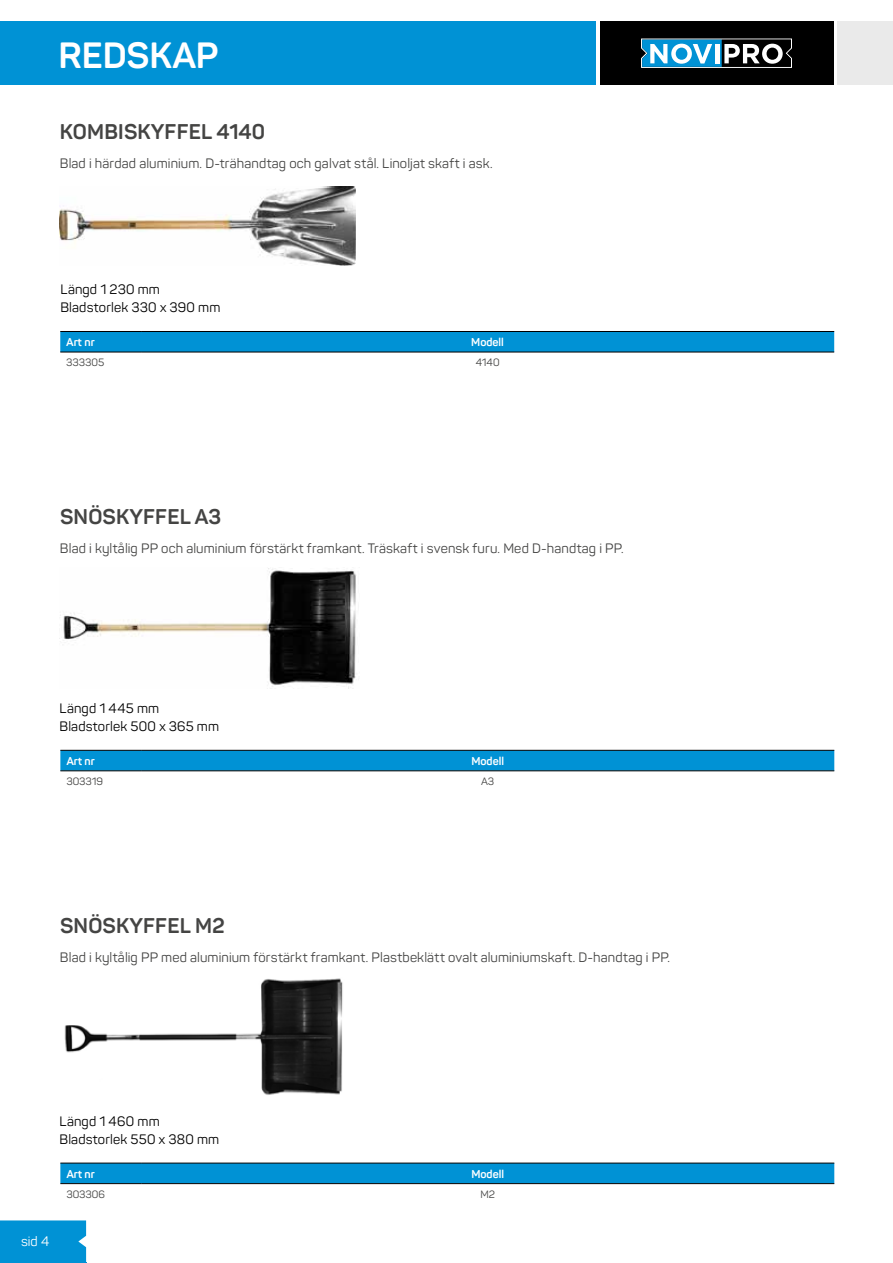
<style>
.page{position:relative;width:893px;height:1263px;background:#fff}
.page>*{position:absolute;margin:0;border:0;box-sizing:border-box;transform-origin:0 0}
.t1{font:700 36px "Panton";color:#fff}
.t2{font:700 21px "Panton";letter-spacing:.01em;color:#444443}
.t3{font:13.5px "Panton";letter-spacing:.01em;color:#444443}
.t4{font:13.5px/18px "Panton";letter-spacing:.01em;color:#000}
.t5{font:13.5px "Panton";color:#fff}
.t6{font:700 11.25px "Panton";color:#fff}
.t7{font:10.5px "Panton";color:#444443}
</style>
<div class="page">
<hr style="left:0;top:1262px;width:86px;height:1px;background:#0092d5">
<div style="left:0;top:1220px;width:86px;height:42px;background:#0092d5"></div>
<div style="left:0;top:21px;width:595px;height:64px;background:#0092d5"></div>
<div style="left:600px;top:21px;width:233px;height:64px;background:#000"></div>
<svg style="left:641px;top:39px;width:151px;height:29px"></svg>
<div style="left:838px;top:21px;width:55px;height:64px;background:#eaeaea"></div>
<img style="left:60px;top:186px;width:296px;height:79px">
<div style="left:60px;top:332px;width:774px;height:20px;background:#0092d5"></div>
<hr style="left:60px;top:331px;width:81px;height:1px;background:#000">
<hr style="left:141px;top:331px;width:693px;height:1px;background:#000">
<hr style="left:60px;top:352px;width:81px;height:1px;background:#000">
<hr style="left:141px;top:352px;width:693px;height:1px;background:#000">
<img style="left:60px;top:568px;width:296px;height:120px">
<div style="left:60px;top:751px;width:774px;height:21px;background:#0092d5"></div>
<hr style="left:60px;top:750px;width:81px;height:1px;background:#000">
<hr style="left:141px;top:750px;width:693px;height:1px;background:#000">
<hr style="left:60px;top:770px;width:81px;height:1px;background:#000">
<hr style="left:141px;top:770px;width:693px;height:1px;background:#000">
<img style="left:64px;top:978px;width:279px;height:117px">
<div style="left:60px;top:1164px;width:774px;height:21px;background:#0092d5"></div>
<hr style="left:60px;top:1163px;width:81px;height:1px;background:#000">
<hr style="left:141px;top:1163px;width:693px;height:1px;background:#000">
<hr style="left:60px;top:1183px;width:81px;height:1px;background:#000">
<hr style="left:141px;top:1183px;width:693px;height:1px;background:#000">
<h1 class="t1" style="left:58px;top:33px;width:162px">REDSKAP</h1>
<h2 class="t2" style="left:60px;top:119px;width:207px">KOMBISKYFFEL 4140</h2>
<p class="t3" style="left:60px;top:155px;width:434px">Blad i härdad aluminium. D-trähandtag och galvat stål. Linoljat skaft i ask.</p>
<p class="t4" style="left:60px;top:280px;width:161px">Längd 1 230 mm<br>Bladstorlek 330 x 390 mm</p>
<p class="t6" style="left:66px;top:335px;width:30px">Art nr</p>
<p class="t6" style="left:471px;top:335px;width:34px">Modell</p>
<p class="t7" style="left:66px;top:356px;width:39px">333305</p>
<p class="t7" style="left:476px;top:356px;width:25px">4140</p>
<h2 class="t2" style="left:60px;top:504px;width:163px">SNÖSKYFFEL A3</h2>
<p class="t3" style="left:60px;top:540px;width:565px">Blad i kyltålig PP och aluminium förstärkt framkant. Träskaft i svensk furu. Med D-handtag i PP.</p>
<p class="t4" style="left:60px;top:699px;width:161px">Längd 1 445 mm<br>Bladstorlek 500 x 365 mm</p>
<p class="t6" style="left:66px;top:754px;width:30px">Art nr</p>
<p class="t6" style="left:471px;top:754px;width:34px">Modell</p>
<p class="t7" style="left:66px;top:775px;width:38px">303319</p>
<p class="t7" style="left:481px;top:775px;width:14px">A3</p>
<h2 class="t2" style="left:60px;top:912px;width:166px">SNÖSKYFFEL M2</h2>
<p class="t3" style="left:60px;top:949px;width:612px">Blad i kyltålig PP med aluminium förstärkt framkant. Plastbeklätt ovalt aluminiumskaft. D-handtag i PP.</p>
<p class="t4" style="left:60px;top:1112px;width:161px">Längd 1 460 mm<br>Bladstorlek 550 x 380 mm</p>
<p class="t6" style="left:66px;top:1167px;width:30px">Art nr</p>
<p class="t6" style="left:471px;top:1167px;width:34px">Modell</p>
<p class="t7" style="left:66px;top:1187px;width:40px">303306</p>
<p class="t7" style="left:480px;top:1187px;width:16px">M2</p>
<p class="t5" style="left:21px;top:1233px;width:30px">sid 4</p>
</div>
